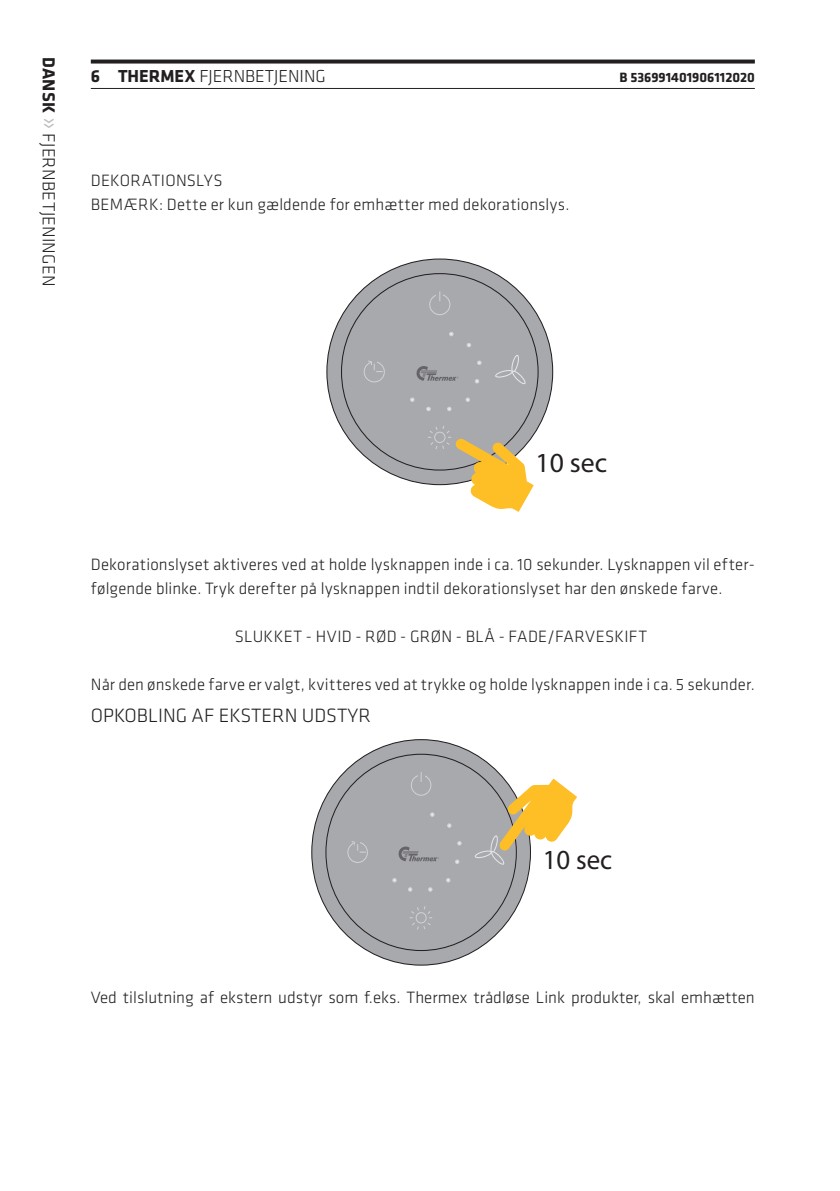
<style>
.page{position:relative;width:840px;height:1191px;background:#fff}
.page>*{position:absolute;margin:0;border:0;box-sizing:border-box;transform-origin:0 0}
.t1{font:27.8px "Myriad Pro";color:#231f20}
.t2{font:27.6px "Myriad Pro";color:#231f20}
.t3{font:300 20px "Klavika";color:#231f20}
.t4{font:300 18.2px "Klavika";letter-spacing:.01em;color:#231f20}
.t5{font:300 18px "Klavika";color:#231f20}
.t6{font:300 17px/24px "Klavika";letter-spacing:.01em;color:#231f20}
.t7{font:700 14px "Klavika";color:#231f20}
.s1{font-weight:700;font-size:18px}
.s2{font-size:26.2px;color:#bcbdc0}
.s3{font-weight:700}
</style>
<div class="page">
<svg style="left:91px;top:60px;width:663px;height:4px;background:#3b3838"></svg>
<hr style="left:91px;top:88px;width:663px;height:1px;background:#231f20">
<div style="left:327px;top:259px;width:225px;height:225px;background:#a8a9ad;border-radius:50%"></div>
<div style="left:429px;top:294px;width:21px;height:21px;border:1px solid #d1d2d4;border-radius:50%"></div>
<svg style="left:436px;top:292px;width:7px;height:9px"></svg>
<svg style="left:449px;top:332px;width:4px;height:4px"></svg>
<svg style="left:466px;top:343px;width:4px;height:4px"></svg>
<svg style="left:477px;top:360px;width:4px;height:5px"></svg>
<svg style="left:475px;top:379px;width:4px;height:4px"></svg>
<svg style="left:465px;top:397px;width:4px;height:5px"></svg>
<svg style="left:447px;top:407px;width:4px;height:4px"></svg>
<svg style="left:426px;top:407px;width:4px;height:4px"></svg>
<svg style="left:410px;top:397px;width:4px;height:5px"></svg>
<svg style="left:416px;top:366px;width:42px;height:15px"></svg>
<svg style="left:495px;top:355px;width:31px;height:29px"></svg>
<div style="left:363px;top:361px;width:21px;height:21px;border:1px solid #d1d2d4;border-radius:50%"></div>
<svg style="left:366px;top:360px;width:16px;height:12px"></svg>
<svg style="left:427px;top:424px;width:106px;height:88px"></svg>
<div style="left:311px;top:739px;width:219px;height:226px;background:#a8a9ad;border-radius:50%"></div>
<div style="left:410px;top:774px;width:21px;height:21px;border:1px solid #d1d2d4;border-radius:50%"></div>
<svg style="left:417px;top:772px;width:7px;height:10px"></svg>
<svg style="left:430px;top:812px;width:4px;height:4px"></svg>
<svg style="left:447px;top:823px;width:4px;height:4px"></svg>
<svg style="left:457px;top:841px;width:4px;height:4px"></svg>
<svg style="left:455px;top:859px;width:4px;height:5px"></svg>
<svg style="left:446px;top:878px;width:4px;height:4px"></svg>
<svg style="left:428px;top:887px;width:4px;height:4px"></svg>
<svg style="left:408px;top:887px;width:4px;height:4px"></svg>
<svg style="left:392px;top:878px;width:4px;height:4px"></svg>
<svg style="left:398px;top:846px;width:40px;height:15px"></svg>
<svg style="left:409px;top:906px;width:23px;height:24px"></svg>
<div style="left:347px;top:842px;width:21px;height:21px;border:1px solid #d1d2d4;border-radius:50%"></div>
<svg style="left:350px;top:841px;width:16px;height:11px"></svg>
<svg style="left:474px;top:778px;width:103px;height:87px"></svg>
<p class="t4" style="left:60px;top:57px;width:231px;rotate:90deg"><span class="s1">DANSK</span> <span class="s2">»</span> FJERNBETJENINGEN</p>
<p class="t5" style="left:91px;top:65px;width:236px"><span class="s3">6 THERMEX</span> FJERNBETJENING</p>
<p class="t7" style="left:619px;top:67px;width:137px">B 536991401906112020</p>
<p class="t6" style="left:91px;top:168px;width:480px">DEKORATIONSLYS<br>BEMÆRK: Dette er kun gældende for emhætter med dekorationslys.</p>
<h1 class="t1" style="left:535px;top:445px;width:73px">10 sec</h1>
<p class="t6" style="left:91px;top:552px;width:665px">Dekorationslyset aktiveres ved at holde lysknappen inde i ca. 10 sekunder. Lysknappen vil efter&shy;følgende blinke. Tryk derefter på lysknappen indtil dekorationslyset har den ønskede farve.</p>
<p class="t6" style="left:235px;top:624px;width:413px">SLUKKET - HVID - RØD - GRØN - BLÅ - FADE/FARVESKIFT</p>
<p class="t6" style="left:91px;top:672px;width:665px">Når den ønskede farve er valgt, kvitteres ved at trykke og holde lysknappen inde i ca. 5 sekunder.</p>
<p class="t3" style="left:91px;top:703px;width:281px">OPKOBLING AF EKSTERN UDSTYR</p>
<h2 class="t2" style="left:542px;top:842px;width:71px">10 sec</h2>
<p class="t6" style="left:91px;top:985px;width:665px">Ved tilslutning af ekstern udstyr som f.eks. Thermex trådløse Link produkter, skal emhætten</p>
</div>
